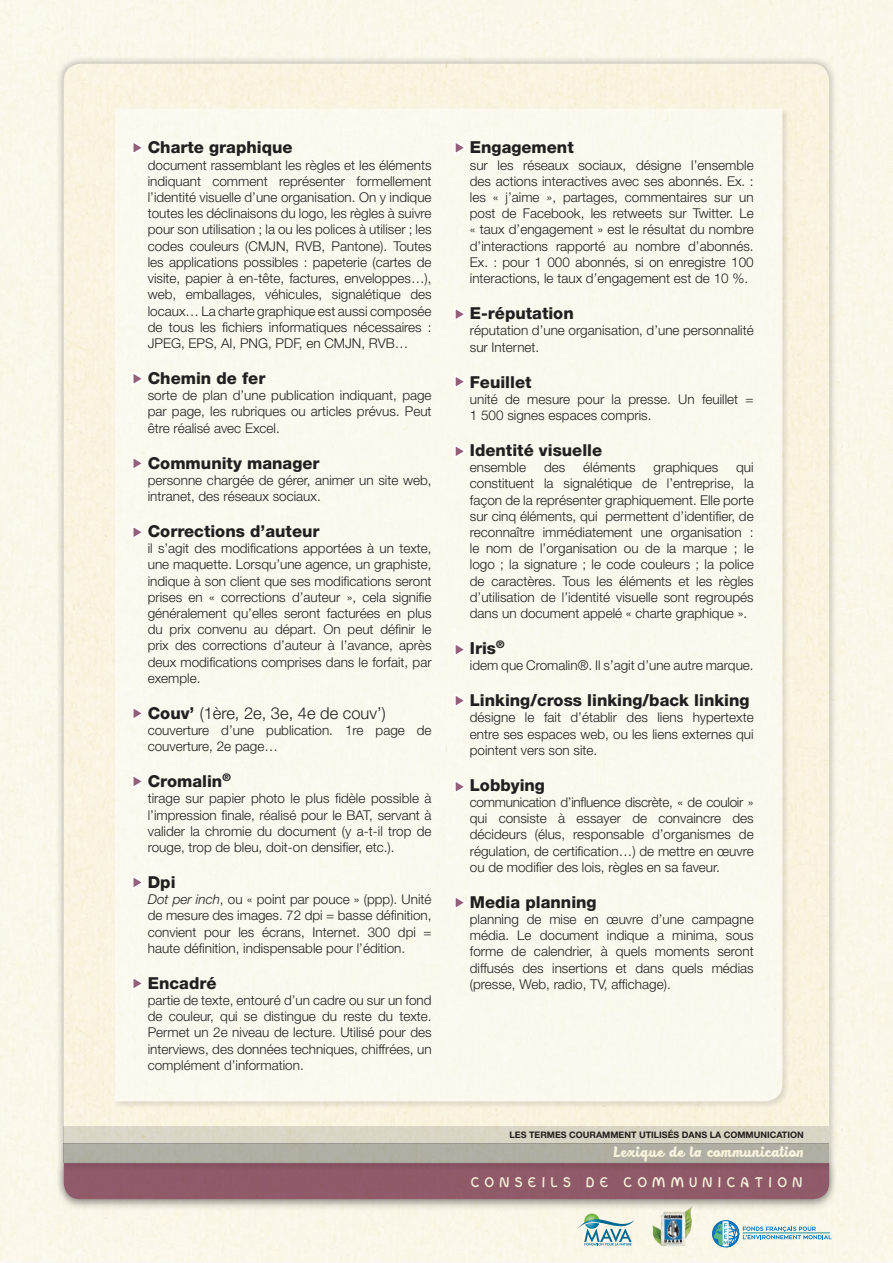
<style>
.page{position:relative;width:893px;height:1263px;background:#fff}
.page>*{position:absolute;margin:0;border:0;box-sizing:border-box;transform-origin:0 0}
.t1{font:800 16.5px "Helvetica Neue";color:#231f20}
.t2{font:300 16.5px "Helvetica Neue";color:#231f20}
.t3{font:700 16.5px "In Colhua";letter-spacing:.35em;color:#fff}
.t4{font:15px "Black Fat";color:#fff}
.t5{font:300 13.5px/16.2px "Helvetica Neue";color:#231f20;text-align:justify}
.t6{font:700 9px "Helvetica Neue";color:#231f20}
.s1{font-weight:800}
.s2{font-style:italic}
</style>
<div class="page">
<div style="left:0;top:0;width:892px;height:1261px;background:#fbf7e9"></div>
<div style="left:56px;top:56px;width:781px;height:1151px;background:#231f20;opacity:.25"></div>
<div style="left:64px;top:64px;width:765px;height:1062px;background:#f9f4e0"></div>
<div style="left:56px;top:1159px;width:781px;height:52px;background:#231f20;opacity:.3"></div>
<div style="left:64px;top:1172px;width:765px;height:27px;background:#905a69"></div>
<div style="left:59px;top:1143px;width:775px;height:29px;background:#885764"></div>
<div style="left:64px;top:1143px;width:765px;height:20px;background:#b1aea3"></div>
<div style="left:64px;top:1126px;width:765px;height:17px;background:#d9d5c5"></div>
<div style="left:113px;top:107px;width:677px;height:1002px;background:#231f20;opacity:.25"></div>
<div style="left:115px;top:108px;width:667px;height:993px;background:#fbf9ee"></div>
<svg style="left:131px;top:140px;width:15px;height:17px"></svg>
<svg style="left:453px;top:373px;width:15px;height:17px"></svg>
<svg style="left:453px;top:306px;width:15px;height:17px"></svg>
<svg style="left:453px;top:140px;width:15px;height:17px"></svg>
<svg style="left:453px;top:692px;width:15px;height:17px"></svg>
<svg style="left:453px;top:641px;width:15px;height:17px"></svg>
<svg style="left:453px;top:778px;width:15px;height:17px"></svg>
<svg style="left:453px;top:894px;width:15px;height:17px"></svg>
<svg style="left:453px;top:443px;width:15px;height:17px"></svg>
<svg style="left:131px;top:524px;width:15px;height:17px"></svg>
<svg style="left:131px;top:705px;width:15px;height:17px"></svg>
<svg style="left:131px;top:773px;width:15px;height:17px"></svg>
<svg style="left:131px;top:874px;width:15px;height:17px"></svg>
<svg style="left:131px;top:975px;width:15px;height:17px"></svg>
<svg style="left:131px;top:371px;width:15px;height:17px"></svg>
<svg style="left:131px;top:455px;width:15px;height:17px"></svg>
<svg style="left:578px;top:1213px;width:56px;height:32px;background:#b6d0cd"></svg>
<img style="left:652px;top:1204px;width:42px;height:42px">
<svg style="left:712px;top:1220px;width:119px;height:28px;background:#c6dbdb"></svg>
<hr style="left:743px;top:1232px;width:86px;height:1px;background:#1d919e">
<p class="t1" style="left:148px;top:138px;width:146px">Charte graphique</p>
<p class="t5" style="left:148px;top:156px;width:285px">document rassemblant les règles et les éléments indiquant comment représenter formellement l’identité visuelle d’une organisation. On y indique toutes les déclinaisons du logo, les règles à suivre pour son utilisation ; la ou les polices à utiliser ; les codes couleurs (CMJN, RVB, Pantone). Toutes les applications possibles : papeterie (cartes de visite, papier à en-tête, factures, enveloppes…), web, emballages, véhicules, signalétique des locaux… La charte graphique est aussi composée de tous les fichiers informatiques nécessaires :<br>JPEG, EPS, AI, PNG, PDF, en CMJN, RVB…</p>
<p class="t1" style="left:148px;top:368px;width:119px">Chemin de fer</p>
<p class="t5" style="left:148px;top:387px;width:285px">sorte de plan d’une publication indiquant, page par page, les rubriques ou articles prévus. Peut être réalisé avec Excel.</p>
<p class="t1" style="left:148px;top:453px;width:173px">Community manager</p>
<p class="t5" style="left:148px;top:471px;width:285px">personne chargée de gérer, animer un site web, intranet, des réseaux sociaux.</p>
<p class="t1" style="left:148px;top:521px;width:173px">Corrections d’auteur</p>
<p class="t5" style="left:148px;top:540px;width:285px">il s’agit des modifications apportées à un texte, une maquette. Lorsqu’une agence, un graphiste, indique à son client que ses modifications seront prises en « corrections d’auteur », cela signifie généralement qu’elles seront facturées en plus du prix convenu au départ. On peut définir le prix des corrections d’auteur à l’avance, après deux modifications comprises dans le forfait, par exemple.</p>
<p class="t2" style="left:148px;top:703px;width:239px"><span class="s1">Couv’</span> (1ère, 2e, 3e, 4e de couv’)</p>
<p class="t5" style="left:148px;top:722px;width:285px">couverture d’une publication. 1re page de couverture, 2e page…</p>
<p class="t1" style="left:148px;top:771px;width:84px">Cromalin<sup>®</sup></p>
<p class="t5" style="left:148px;top:790px;width:285px">tirage sur papier photo le plus fidèle possible à l’impression finale, réalisé pour le BAT, servant à valider la chromie du document (y a-t-il trop de rouge, trop de bleu, doit-on densifier, etc.).</p>
<p class="t1" style="left:148px;top:872px;width:29px">Dpi</p>
<p class="t5" style="left:148px;top:891px;width:285px"><span class="s2">Dot per inch</span>, ou « point par pouce » (ppp). Unité de mesure des images. 72 dpi = basse définition, convient pour les écrans, Internet. 300 dpi = haute définition, indispensable pour l’édition.</p>
<p class="t1" style="left:148px;top:973px;width:70px">Encadré</p>
<p class="t5" style="left:148px;top:992px;width:285px">partie de texte, entouré d’un cadre ou sur un fond de couleur, qui se distingue du reste du texte.<br>Permet un 2e niveau de lecture. Utilisé pour des interviews, des données techniques, chiffrées, un complément d’information.</p>
<p class="t1" style="left:470px;top:138px;width:105px">Engagement</p>
<p class="t5" style="left:470px;top:156px;width:285px">sur les réseaux sociaux, désigne l’ensemble des actions interactives avec ses abonnés. Ex. : les « j’aime », partages, commentaires sur un post de Facebook, les retweets sur Twitter. Le « taux d’engagement » est le résultat du nombre d’interactions rapporté au nombre d’abonnés.<br>Ex. : pour 1 000 abonnés, si on enregistre 100 interactions, le taux d’engagement est de 10 %.</p>
<p class="t1" style="left:470px;top:303px;width:105px">E-réputation</p>
<p class="t5" style="left:470px;top:322px;width:285px">réputation d’une organisation, d’une personnalité sur Internet.</p>
<p class="t1" style="left:470px;top:372px;width:63px">Feuillet</p>
<p class="t5" style="left:470px;top:390px;width:285px">unité de mesure pour la presse. Un feuillet =<br>1 500 signes espaces compris.</p>
<p class="t1" style="left:470px;top:440px;width:134px">Identité visuelle</p>
<p class="t5" style="left:470px;top:459px;width:58px">ensemble</p>
<p class="t5" style="left:544px;top:459px;width:23px">des</p>
<p class="t5" style="left:583px;top:459px;width:54px">éléments</p>
<p class="t5" style="left:654px;top:459px;width:66px">graphiques</p>
<p class="t5" style="left:470px;top:459px;width:285px;text-indent:266px">qui constituent la signalétique de l’entreprise, la façon de la représenter graphiquement. Elle porte sur cinq éléments, qui permettent d’identifier, de reconnaître immédiatement une organisation : le nom de l’organisation ou de la marque ; le logo ; la signature ; le code couleurs ; la police de caractères. Tous les éléments et les règles d’utilisation de l’identité visuelle sont regroupés dans un document appelé « charte graphique ».</p>
<p class="t1" style="left:470px;top:638px;width:36px">Iris<sup>®</sup></p>
<p class="t5" style="left:470px;top:657px;width:285px">idem que Cromalin®. Il s’agit d’une autre marque.</p>
<p class="t1" style="left:470px;top:690px;width:281px">Linking/cross linking/back linking</p>
<p class="t5" style="left:470px;top:709px;width:285px">désigne le fait d’établir des liens hypertexte entre ses espaces web, ou les liens externes qui pointent vers son site.</p>
<p class="t1" style="left:470px;top:775px;width:77px">Lobbying</p>
<p class="t5" style="left:470px;top:794px;width:285px">communication d’influence discrète, « de couloir » qui consiste à essayer de convaincre des décideurs (élus, responsable d’organismes de régulation, de certification…) de mettre en œuvre ou de modifier des lois, règles en sa faveur.</p>
<p class="t1" style="left:470px;top:892px;width:128px">Media planning</p>
<p class="t5" style="left:470px;top:911px;width:285px">planning de mise en œuvre d’une campagne média. Le document indique a minima, sous forme de calendrier, à quels moments seront diffusés des insertions et dans quels médias (presse, Web, radio, TV, affichage).</p>
<p class="t6" style="left:509px;top:1130px;width:296px">LES TERMES COURAMMENT UTILISÉS DANS LA COMMUNICATION</p>
<p class="t4" style="left:614px;top:1142px;width:192px">Lexique de la communication</p>
<p class="t3" style="left:471px;top:1173px;width:332px">CONSEILS DE COMMUNICATION</p>
</div>
